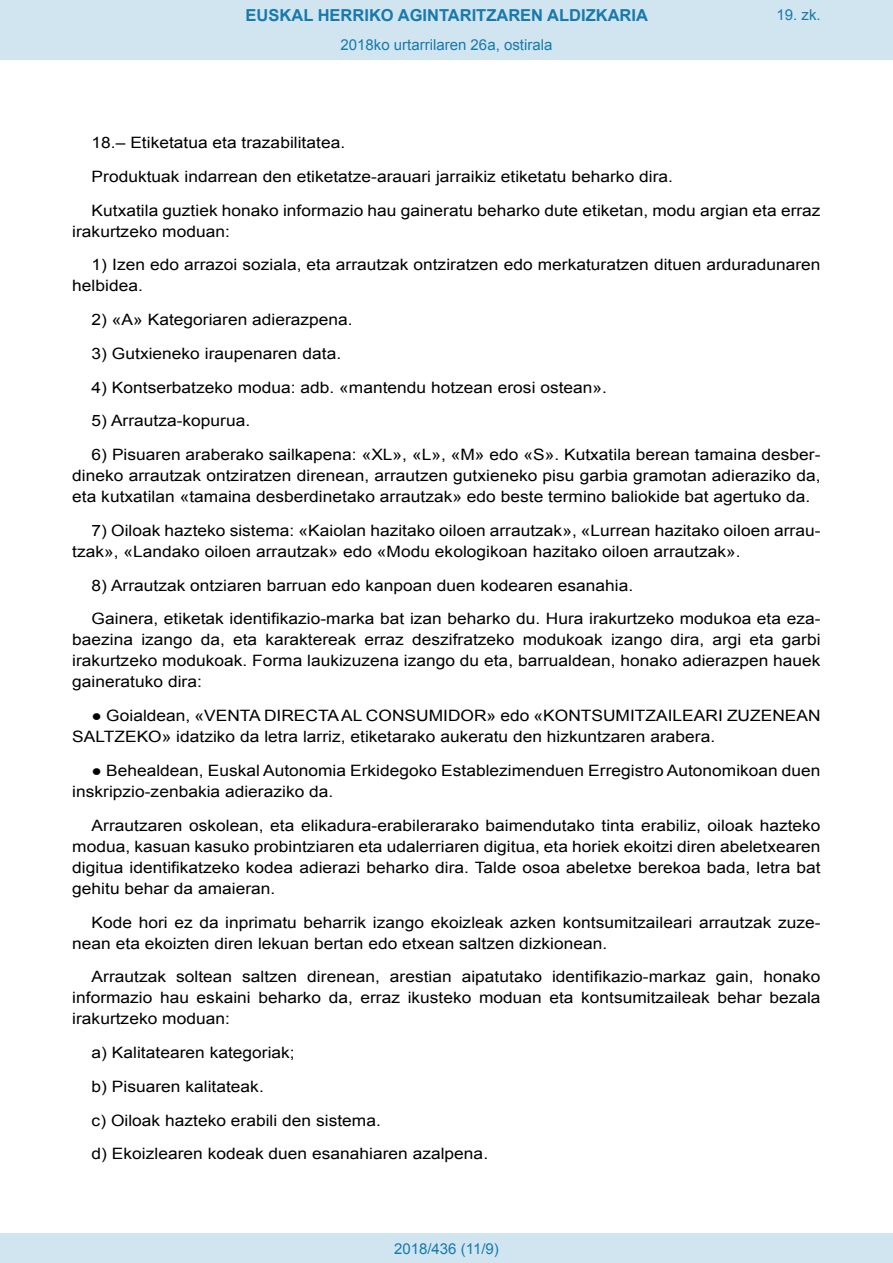
<style>
.page{position:relative;width:893px;height:1263px;background:#fff}
.page>*{position:absolute;margin:0;border:0;box-sizing:border-box;transform-origin:0 0}
.t1{font:700 16.5px "Arial";color:#1879ad}
.BOPVDetalle{font:15.6px/21px "Arial";color:#000;scale:1.11 1}
.Paginacion_Centro{font:15px "Arial";color:#1879ad}
</style>
<div class="page">
<div style="left:0;top:0;width:893px;height:60px;background:#d0e5f0"></div>
<div style="left:0;top:1233px;width:893px;height:30px;background:#d0e5f0"></div>
<p class="t1" style="left:246px;top:4px;width:404px">EUSKAL HERRIKO AGINTARITZAREN ALDIZKARIA</p>
<p class="Paginacion_Centro" style="left:341px;top:35px;width:213px">2018ko urtarrilaren 26a, ostirala</p>
<p class="Paginacion_Centro" style="left:776px;top:5px;width:46px">19. zk.</p>
<p class="BOPVDetalle" style="left:92px;top:132px;width:230px">18.– Etiketatua eta trazabilitatea.</p>
<p class="BOPVDetalle" style="left:92px;top:166px;width:525px">Produktuak indarrean den etiketatze-arauari jarraikiz etiketatu beharko dira.</p>
<p class="BOPVDetalle" style="left:72px;top:200px;width:676px;text-indent:19px">Kutxatila guztiek honako informazio hau gaineratu beharko dute etiketan, modu argian eta erraz irakurtzeko moduan:</p>
<p class="BOPVDetalle" style="left:72px;top:255px;width:676px;text-indent:19px">1) Izen edo arrazoi soziala, eta arrautzak ontziratzen edo merkaturatzen dituen arduradunaren helbidea.</p>
<p class="BOPVDetalle" style="left:92px;top:309px;width:237px">2) «A» Kategoriaren adierazpena.</p>
<p class="BOPVDetalle" style="left:92px;top:343px;width:226px">3) Gutxieneko iraupenaren data.</p>
<p class="BOPVDetalle" style="left:92px;top:377px;width:466px">4) Kontserbatzeko modua: adb. «mantendu hotzean erosi ostean».</p>
<p class="BOPVDetalle" style="left:92px;top:411px;width:144px">5) Arrautza-kopurua.</p>
<p class="BOPVDetalle" style="left:72px;top:444px;width:676px;text-align:justify;text-indent:19px">6) Pisuaren araberako sailkapena: «XL», «L», «M» edo «S». Kutxatila berean tamaina desber&shy;dineko arrautzak ontziratzen direnean, arrautzen gutxieneko pisu garbia gramotan adieraziko da, eta kutxatilan «tamaina desberdinetako arrautzak» edo beste termino baliokide bat agertuko da.</p>
<p class="BOPVDetalle" style="left:72px;top:520px;width:676px;text-indent:19px">7) Oiloak hazteko sistema: «Kaiolan hazitako oiloen arrautzak», «Lurrean hazitako oiloen arrau&shy;tzak», «Landako oiloen arrautzak» edo «Modu ekologikoan hazitako oiloen arrautzak».</p>
<p class="BOPVDetalle" style="left:92px;top:575px;width:489px">8) Arrautzak ontziaren barruan edo kanpoan duen kodearen esanahia.</p>
<p class="BOPVDetalle" style="left:72px;top:609px;width:676px;text-align:justify;text-indent:19px">Gainera, etiketak identifikazio-marka bat izan beharko du. Hura irakurtzeko modukoa eta eza&shy;baezina izango da, eta karaktereak erraz deszifratzeko modukoak izango dira, argi eta garbi irakurtzeko modukoak. Forma laukizuzena izango du eta, barrualdean, honako adierazpen hauek gaineratuko dira:</p>
<p class="BOPVDetalle" style="left:72px;top:705px;width:676px;text-indent:19px">● Goialdean, «VENTA DIRECTA AL CONSUMIDOR» edo «KONTSUMITZAILEARI ZUZENEAN<br>SALTZEKO» idatziko da letra larriz, etiketarako aukeratu den hizkuntzaren arabera.</p>
<p class="BOPVDetalle" style="left:72px;top:760px;width:676px;text-indent:19px">● Behealdean, Euskal Autonomia Erkidegoko Establezimenduen Erregistro Autonomikoan duen inskripzio-zenbakia adieraziko da.</p>
<p class="BOPVDetalle" style="left:72px;top:815px;width:676px;text-align:justify;text-indent:19px">Arrautzaren oskolean, eta elikadura-erabilerarako baimendutako tinta erabiliz, oiloak hazteko modua, kasuan kasuko probintziaren eta udalerriaren digitua, eta horiek ekoitzi diren abeletxearen digitua identifikatzeko kodea adierazi beharko dira. Talde osoa abeletxe berekoa bada, letra bat gehitu behar da amaieran.</p>
<p class="BOPVDetalle" style="left:72px;top:912px;width:676px;text-indent:19px">Kode hori ez da inprimatu beharrik izango ekoizleak azken kontsumitzaileari arrautzak zuze&shy;nean eta ekoizten diren lekuan bertan edo etxean saltzen dizkionean.</p>
<p class="BOPVDetalle" style="left:72px;top:966px;width:676px;text-align:justify;text-indent:19px">Arrautzak soltean saltzen direnean, arestian aipatutako identifikazio-markaz gain, honako informazio hau eskaini beharko da, erraz ikusteko moduan eta kontsumitzaileak behar bezala irakurtzeko moduan:</p>
<p class="BOPVDetalle" style="left:92px;top:1042px;width:184px">a) Kalitatearen kategoriak;</p>
<p class="BOPVDetalle" style="left:92px;top:1076px;width:157px">b) Pisuaren kalitateak.</p>
<p class="BOPVDetalle" style="left:92px;top:1110px;width:262px">c) Oiloak hazteko erabili den sistema.</p>
<p class="BOPVDetalle" style="left:92px;top:1143px;width:359px">d) Ekoizlearen kodeak duen esanahiaren azalpena.</p>
<p class="Paginacion_Centro" style="left:394px;top:1238px;width:106px">2018/436 (11/9)</p>
</div>
